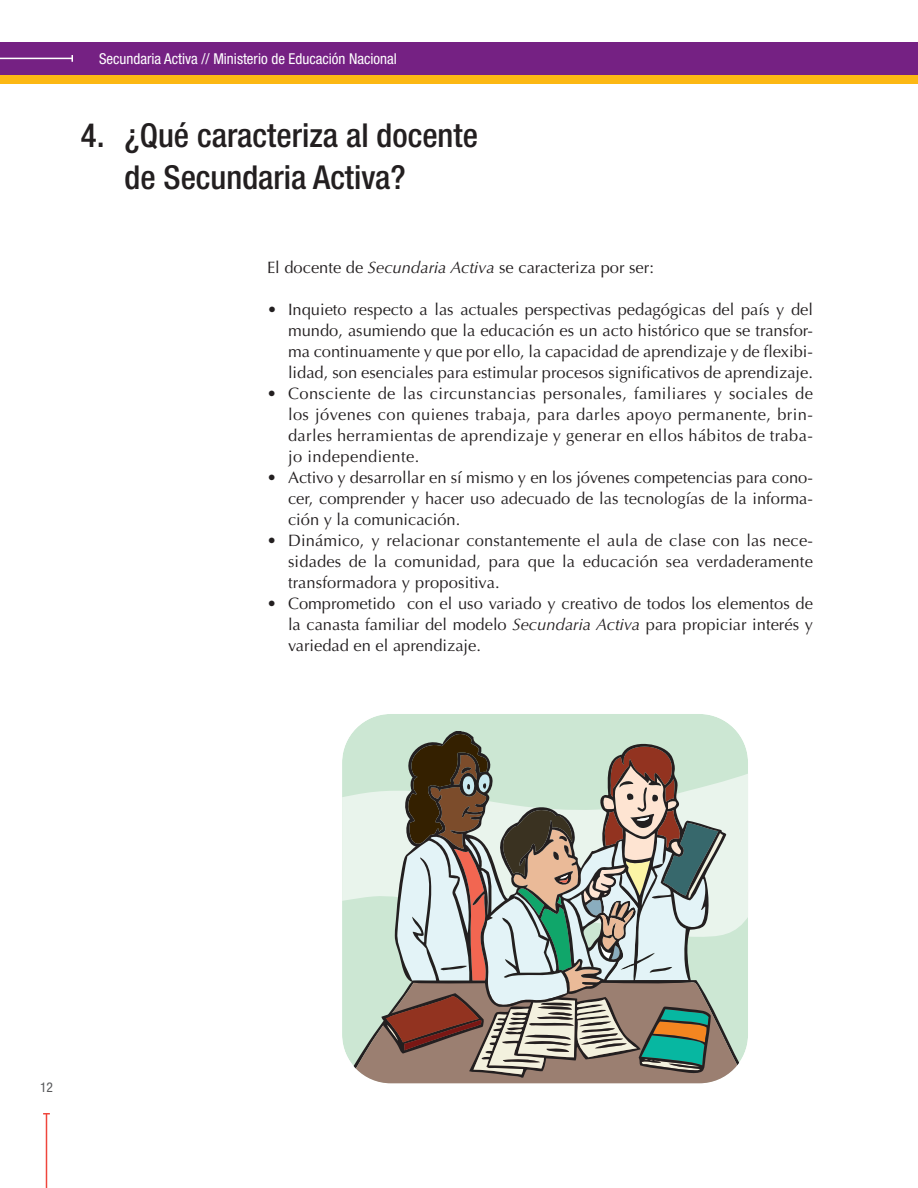
<style>
.page{position:relative;width:918px;height:1188px;background:#fff}
.page>*{position:absolute;margin:0;border:0;box-sizing:border-box;transform-origin:0 0}
.t1{font:500 condensed 33px/42px "Helvetica Neue LT Std";color:#231f20}
.t2{font:16.5px/21px "Optima LT Std";color:#231f20;text-align:justify}
.t3{font:condensed 15px "Helvetica Neue LT Std";color:#fff}
.t4{font:condensed 13.5px "Helvetica Neue LT Std";color:#57585a}
.s1{font-style:italic}
</style>
<div class="page">
<hr style="left:46px;top:1114px;width:1px;height:74px;background:#ef463c">
<div style="left:0;top:72px;width:918px;height:12px;background:#fcb814"></div>
<div style="left:0;top:42px;width:918px;height:33px;background:#752183"></div>
<hr style="left:0;top:58px;width:72px;height:1px;background:#fff">
<div style="left:352px;top:714px;width:386px;height:19px;background:#cce7d3"></div>
<svg style="left:342px;top:733px;width:406px;height:350px;background:#aaaca0"></svg>
<p class="t3" style="left:99px;top:50px;width:299px">Secundaria Activa // Ministerio de Educación Nacional</p>
<h1 class="t1" style="left:124px;top:114px;width:355px;text-indent:-43px">4. ¿Qué caracteriza al docente de Secundaria Activa?</h1>
<p class="t2" style="left:267px;top:257px;width:388px">El docente de <span class="s1">Secundaria Activa</span> se caracteriza por ser:</p>
<p class="t2" style="left:288px;top:299px;width:527px;text-indent:-21px">• Inquieto respecto a las actuales perspectivas pedagógicas del país y del mundo, asumiendo que la educación es un acto histórico que se transfor&shy;ma continuamente y que por ello, la capacidad de aprendizaje y de flexibi&shy;lidad, son esenciales para estimular procesos significativos de aprendizaje.</p>
<p class="t2" style="left:288px;top:383px;width:526px;text-indent:-21px">• Consciente de las circunstancias personales, familiares y sociales de los jóvenes con quienes trabaja, para darles apoyo permanente, brin&shy;darles herramientas de aprendizaje y generar en ellos hábitos de traba&shy;jo independiente.</p>
<p class="t2" style="left:288px;top:467px;width:526px;text-indent:-21px">• Activo y desarrollar en sí mismo y en los jóvenes competencias para cono&shy;cer, comprender y hacer uso adecuado de las tecnologías de la informa&shy;ción y la comunicación.</p>
<p class="t2" style="left:288px;top:530px;width:526px;text-indent:-21px">• Dinámico, y relacionar constantemente el aula de clase con las nece&shy;sidades de la comunidad, para que la educación sea verdaderamente transformadora y propositiva.</p>
<p class="t2" style="left:288px;top:593px;width:527px;text-indent:-21px">• Comprometido con el uso variado y creativo de todos los elementos de la canasta familiar del modelo <span class="s1">Secundaria Activa</span> para propiciar interés y variedad en el aprendizaje.</p>
<p class="t4" style="left:40px;top:1079px;width:14px">12</p>
</div>
